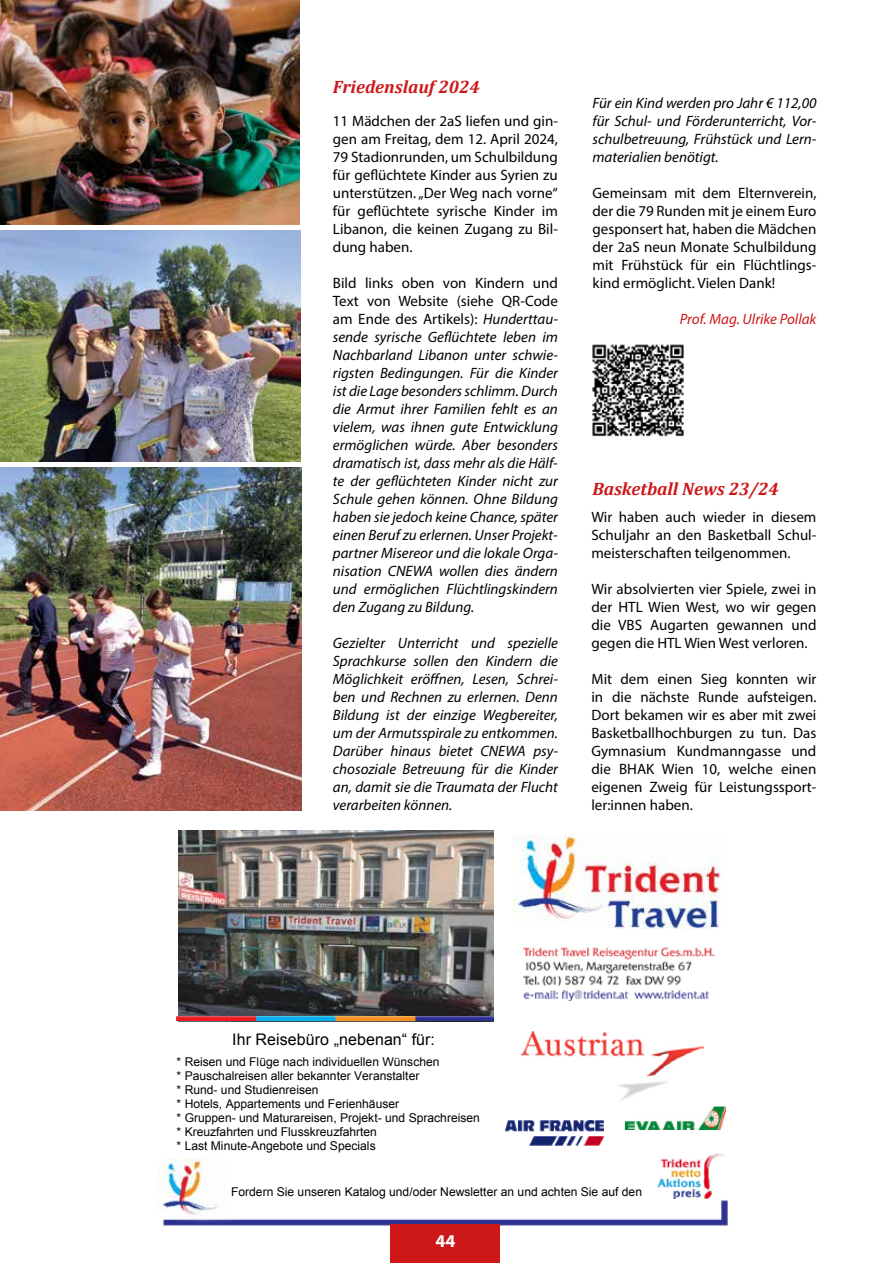
<style>
.page{position:relative;width:893px;height:1263px;background:#fff}
.page>*{position:absolute;margin:0;border:0;box-sizing:border-box;transform-origin:0 0}
.t1{font:italic 700 18px "Cambria";color:#cd1719}
.t2{font:700 18px "Myriad Pro";color:#fff}
.t3{font:15.9px "Arial";letter-spacing:.005em;color:#000}
.t4{font:italic 15px/18px "Myriad Pro";color:#000;text-align:justify}
.t5{font:15px/18px "Myriad Pro";color:#000;text-align:justify}
.t6{font:italic 15px "Myriad Pro";color:#cd1719}
.t7{font:12.15px/14px "Arial";color:#000}
.s1{font-style:normal}
</style>
<div class="page">
<img style="left:523px;top:947px;width:193px;height:53px">
<img style="left:506px;top:1120px;width:97px;height:25px">
<img style="left:178px;top:830px;width:315px;height:191px">
<img style="left:177px;top:1016px;width:317px;height:4px">
<img style="left:512px;top:835px;width:208px;height:93px">
<img style="left:658px;top:1153px;width:66px;height:45px">
<img style="left:163px;top:1200px;width:565px;height:28px">
<img style="left:158px;top:1158px;width:67px;height:60px">
<img style="left:521px;top:1031px;width:182px;height:70px">
<img style="left:626px;top:1108px;width:99px;height:20px">
<div style="left:624px;top:1106px;width:103px;height:24px;border:1px solid #fff"></div>
<div style="left:391px;top:1224px;width:109px;height:39px;background:#cd1719"></div>
<img style="left:592px;top:344px;width:92px;height:93px">
<img style="left:0;top:0;width:299px;height:224px">
<img style="left:0;top:230px;width:300px;height:231px">
<img style="left:0;top:467px;width:302px;height:343px">
<p class="t1" style="left:333px;top:74px;width:148px">Friedenslauf 2024</p>
<p class="t5" style="left:333px;top:112px;width:227px">11 Mädchen der 2aS liefen und gin&shy;gen am Freitag, dem 12. April 2024, 79 Stadionrunden, um Schulbildung für geflüchtete Kinder aus Syrien zu unterstützen. „Der Weg nach vorne“ für geflüchtete syrische Kinder im Libanon, die keinen Zugang zu Bil&shy;dung haben.</p>
<p class="t4" style="left:333px;top:274px;width:227px"><span class="s1">Bild links oben von Kindern und Text von Website (siehe QR-Code am Ende des Artikels):</span> Hunderttau&shy;sende syrische Geflüchtete leben im Nachbarland Libanon unter schwie&shy;rigsten Bedingungen. Für die Kinder ist die Lage besonders schlimm. Durch die Armut ihrer Familien fehlt es an vielem, was ihnen gute Entwicklung ermöglichen würde. Aber besonders dramatisch ist, dass mehr als die Hälf&shy;te der geflüchteten Kinder nicht zur Schule gehen können. Ohne Bildung haben sie jedoch keine Chance, später einen Beruf zu erlernen. Unser Projekt&shy;partner Misereor und die lokale Orga&shy;nisation CNEWA wollen dies ändern und ermöglichen Flüchtlingskindern den Zugang zu Bildung.</p>
<p class="t4" style="left:333px;top:634px;width:227px">Gezielter Unterricht und spezielle Sprachkurse sollen den Kindern die Möglichkeit eröffnen, Lesen, Schrei&shy;ben und Rechnen zu erlernen. Denn Bildung ist der einzige Wegbereiter, um der Armutsspirale zu entkommen.<br>Darüber hinaus bietet CNEWA psy&shy;chosoziale Betreuung für die Kinder an, damit sie die Traumata der Flucht verarbeiten können.</p>
<p class="t4" style="left:592px;top:94px;width:225px">Für ein Kind werden pro Jahr € 112,00 für Schul- und Förderunterricht, Vor&shy;schulbetreuung, Frühstück und Lern&shy;materialien benötigt.</p>
<p class="t5" style="left:592px;top:184px;width:225px">Gemeinsam mit dem Elternverein, der die 79 Runden mit je einem Euro gesponsert hat, haben die Mädchen der 2aS neun Monate Schulbildung mit Frühstück für ein Flüchtlings&shy;kind ermöglicht. Vielen Dank!</p>
<p class="t6" style="left:680px;top:310px;width:138px">Prof. Mag. Ulrike Pollak</p>
<p class="t1" style="left:592px;top:477px;width:188px">Basketball News 23/24</p>
<p class="t5" style="left:591px;top:508px;width:227px">Wir haben auch wieder in diesem Schuljahr an den Basketball Schul&shy;meisterschaften teilgenommen.</p>
<p class="t5" style="left:591px;top:580px;width:227px">Wir absolvierten vier Spiele, zwei in der HTL Wien West, wo wir gegen die VBS Augarten gewannen und gegen die HTL Wien West verloren.</p>
<p class="t5" style="left:591px;top:670px;width:227px">Mit dem einen Sieg konnten wir in die nächste Runde aufsteigen.<br>Dort bekamen wir es aber mit zwei Basketballhochburgen zu tun. Das Gymnasium Kundmanngasse und die BHAK Wien 10, welche einen eigenen Zweig für Leistungssport&shy;ler:innen haben.</p>
<p class="t3" style="left:232px;top:1029px;width:204px">Ihr Reisebüro „nebenan“ für:</p>
<p class="t7" style="left:177px;top:1055px;width:305px">* Reisen und Flüge nach individuellen Wünschen<br>* Pauschalreisen aller bekannter Veranstalter<br>* Rund- und Studienreisen<br>* Hotels, Appartements und Ferienhäuser<br>* Gruppen- und Maturareisen, Projekt- und Sprachreisen * Kreuzfahrten und Flusskreuzfahrten<br>* Last Minute-Angebote und Specials</p>
<p class="t7" style="left:231px;top:1185px;width:413px">Fordern Sie unseren Katalog und/oder Newsletter an und achten Sie auf den</p>
<p class="t2" style="left:435px;top:1229px;width:21px">44</p>
</div>
